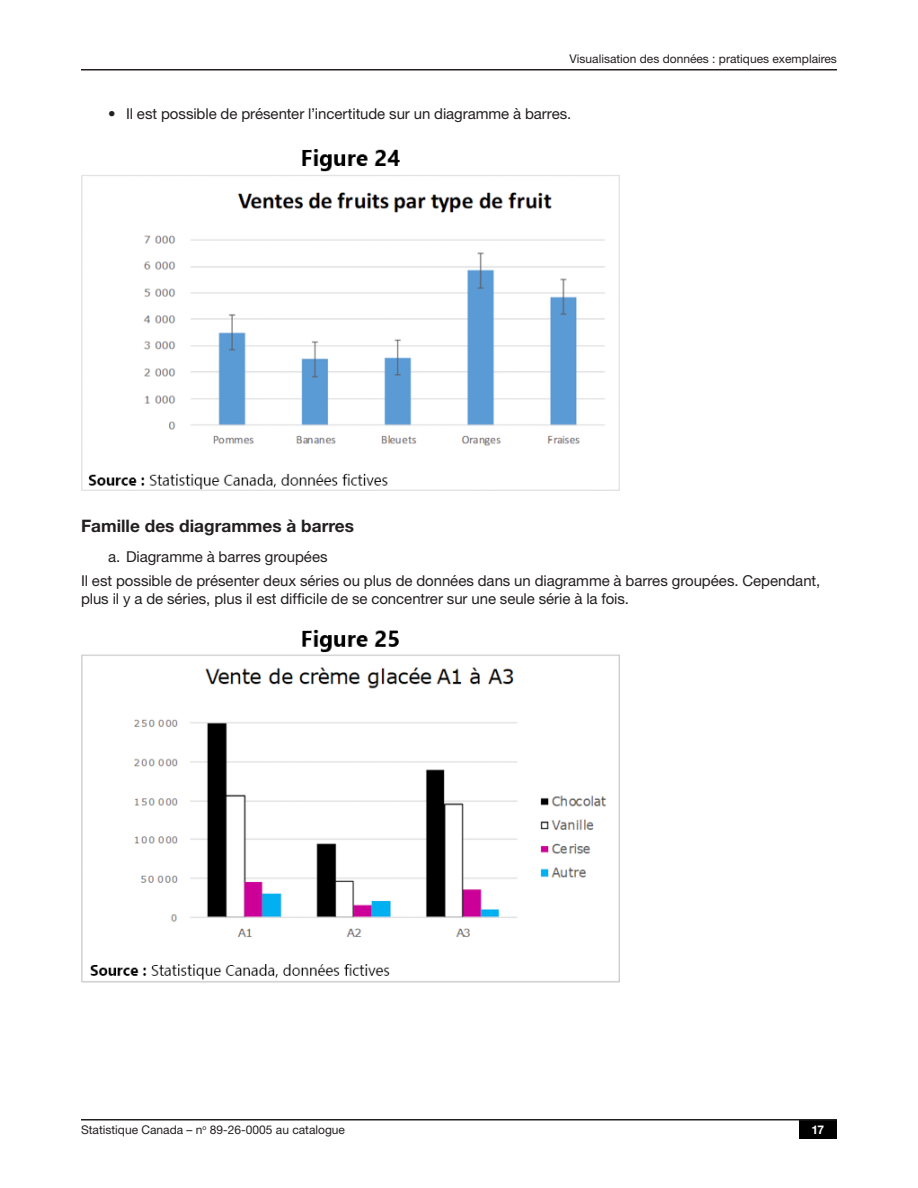
<style>
.page{position:relative;width:918px;height:1188px;background:#fff}
.page>*{position:absolute;margin:0;border:0;box-sizing:border-box;transform-origin:0 0}
.t1{font:700 17.25px "Helvetica Neue LT Std";color:#231f20}
.Text{font:15px/18px "Helvetica Neue LT Std";letter-spacing:-.005em;color:#231f20}
.t2{font:12px "Helvetica Neue LT Std";color:#231f20}
.t3{font:700 12px "Helvetica Neue LT Std";color:#fff}
</style>
<div class="page">
<img style="left:81px;top:149px;width:539px;height:342px">
<img style="left:81px;top:629px;width:539px;height:353px">
<div style="left:799px;top:1120px;width:38px;height:19px;background:#000"></div>
<hr style="left:81px;top:1119px;width:756px;height:1px;background:#231f20">
<hr style="left:81px;top:69px;width:756px;height:1px;background:#231f20">
<p class="t2" style="left:570px;top:51px;width:269px">Visualisation des données : pratiques exemplaires</p>
<p class="Text" style="left:108px;top:104px;width:465px">• Il est possible de présenter l’incertitude sur un diagramme à barres.</p>
<h2 class="t1" style="left:81px;top:515px;width:274px">Famille des diagrammes à barres</h2>
<p class="Text" style="left:108px;top:548px;width:221px">a. Diagramme à barres groupées</p>
<p class="Text" style="left:81px;top:572px;width:741px">Il est possible de présenter deux séries ou plus de données dans un diagramme à barres groupées. Cependant, plus il y a de séries, plus il est difficile de se concentrer sur une seule série à la fois.</p>
<p class="t2" style="left:81px;top:1122px;width:266px">Statistique Canada – n<sup>o</sup> 89-26-0005 au catalogue</p>
<p class="t3" style="left:811px;top:1122px;width:14px">17</p>
</div>
